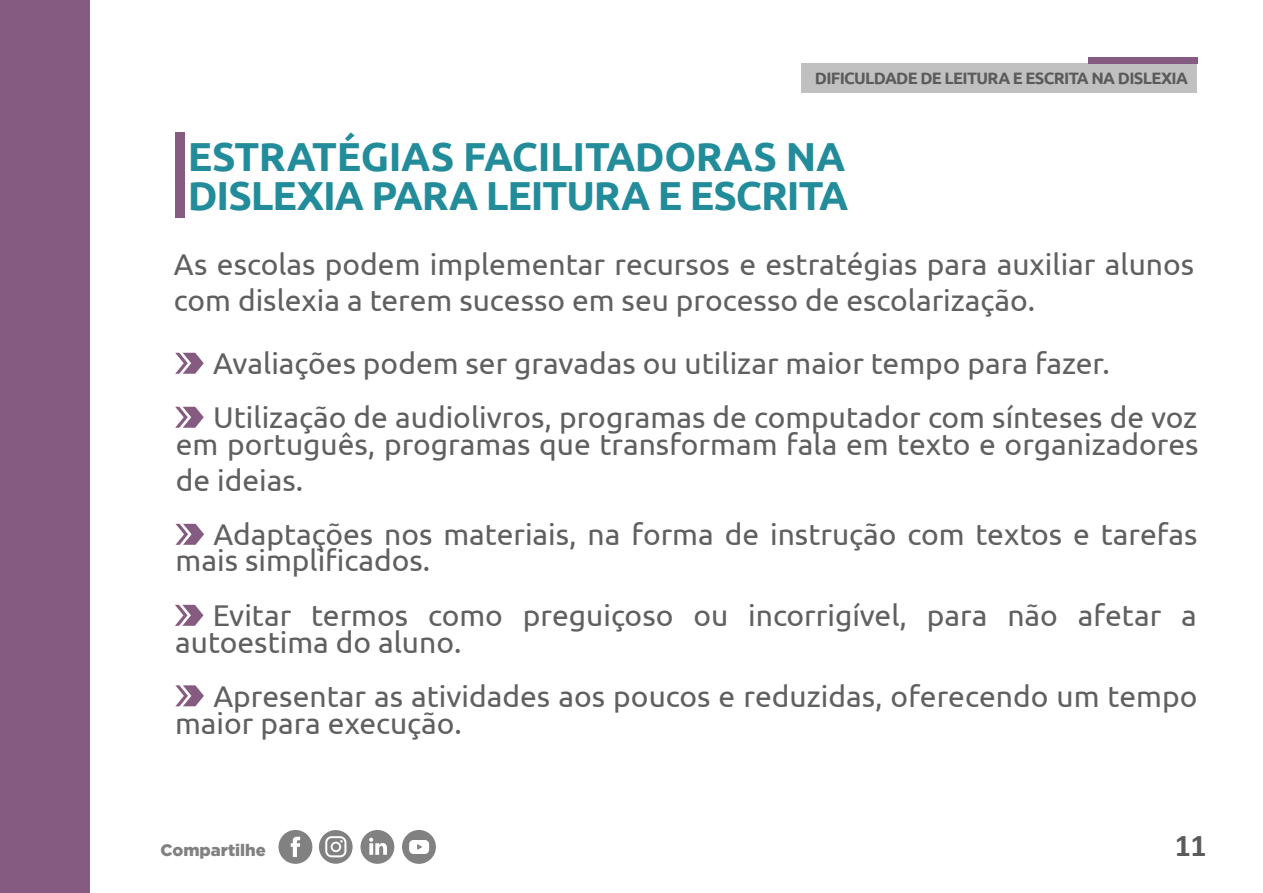
<style>
.page{position:relative;width:1263px;height:893px;background:#fff}
.page>*{position:absolute;margin:0;border:0;box-sizing:border-box;transform-origin:0 0}
.t1{font:700 40.5px/39px "Ubuntu";letter-spacing:-.025em;color:#238c9a}
.t2{font:700 31.95px "Calibri";color:#5b5b5b}
.t3{font:30px/36px "Ubuntu";color:#606060}
.t4{font:900 16.65px "Gotham";color:#818181}
.t5{font:700 16.5px "Ubuntu";letter-spacing:-.04em;color:#5b5b5b}
</style>
<div class="page">
<div style="left:278px;top:830px;width:34px;height:34px;background:#818181;border-radius:50%"></div>
<svg style="left:291px;top:837px;width:9px;height:20px"></svg>
<div style="left:402px;top:830px;width:34px;height:34px;background:#818181;border-radius:50%"></div>
<svg style="left:409px;top:840px;width:20px;height:14px"></svg>
<svg style="left:319px;top:830px;width:34px;height:34px"></svg>
<div style="left:360px;top:830px;width:34px;height:34px;background:#818181;border-radius:50%"></div>
<svg style="left:369px;top:838px;width:18px;height:17px"></svg>
<div style="left:0;top:0;width:90px;height:893px;background:#865b82"></div>
<div style="left:801px;top:63px;width:396px;height:30px;background:#c0c0c0"></div>
<div style="left:1088px;top:57px;width:109px;height:6px;background:#865b82"></div>
<div style="left:176px;top:132px;width:9px;height:86px;background:#865b82"></div>
<svg style="left:175px;top:353px;width:29px;height:21px"></svg>
<svg style="left:175px;top:407px;width:29px;height:21px"></svg>
<svg style="left:175px;top:524px;width:29px;height:21px"></svg>
<svg style="left:175px;top:605px;width:28px;height:21px"></svg>
<svg style="left:175px;top:685px;width:29px;height:21px"></svg>
<p class="t5" style="left:815px;top:68px;width:375px">DIFICULDADE DE LEITURA E ESCRITA NA DISLEXIA</p>
<h1 class="t1" style="left:188px;top:136px;width:662px">ESTRATÉGIAS FACILITADORAS NA<br>DISLEXIA PARA LEITURA E ESCRITA</h1>
<p class="t3" style="left:174px;top:245px;width:1022px">As escolas podem implementar recursos e estratégias para auxiliar alunos com dislexia a terem sucesso em seu processo de escolarização.</p>
<p class="t3" style="left:213px;top:335px;width:985px;line-height:54px">Avaliações podem ser gravadas ou utilizar maior tempo para fazer.<br>Utilização de audiolivros, programas de computador com sínteses de voz</p>
<p class="t3" style="left:176px;top:425px;width:1024px">em português, programas que transformam fala em texto e organizadores de ideias.</p>
<p class="t3" style="left:176px;top:520px;width:1023px;line-height:26.4px;text-indent:38px">Adaptações nos materiais, na forma de instrução com textos e tarefas mais simplificados.</p>
<p class="t3" style="left:175px;top:601px;width:1023px;line-height:27px;text-indent:38px">Evitar termos como preguiçoso ou incorrigível, para não afetar a autoestima do aluno.</p>
<p class="t3" style="left:175px;top:681px;width:1024px;line-height:27.2px;text-indent:38px">Apresentar as atividades aos poucos e reduzidas, oferecendo um tempo maior para execução.</p>
<p class="t4" style="left:160px;top:840px;width:107px">Compartilhe</p>
<p class="t2" style="left:1175px;top:823px;width:33px">11</p>
</div>
